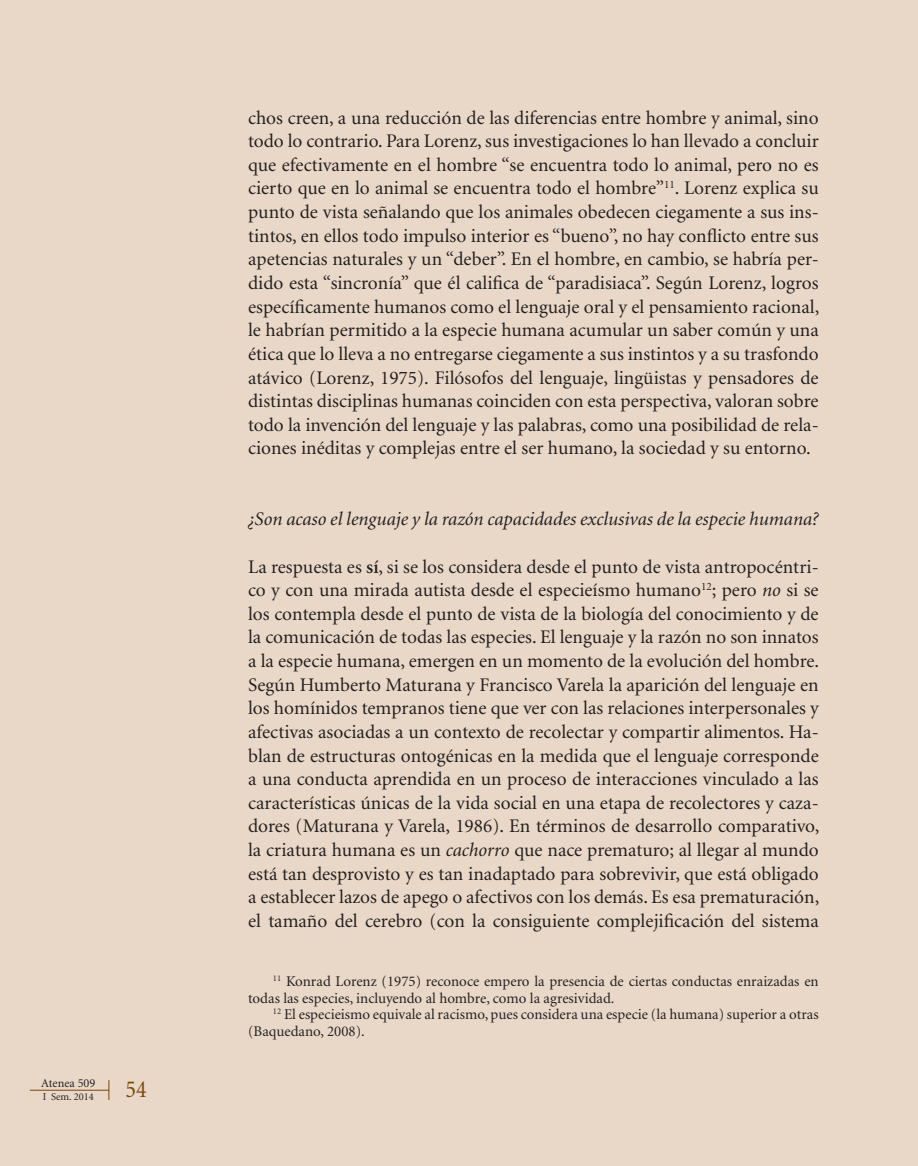
<style>
.page{position:relative;width:918px;height:1166px;background:#e9d8c7}
.page>*{position:absolute;margin:0;border:0;box-sizing:border-box;transform-origin:0 0}
.t1{font:24.5px "Minion";color:#7d4704;scale:.9 1}
.Texto_de_cuerpo_1ª_s{font:19.25px/23.6px "Minion";color:#231f20;text-align:justify}
.Texto_de_cuerpo_1ª_s-2{font:italic 19.25px "Minion";color:#231f20}
.Texto_nota_al_final{font:14.88px/16.6px "Minion";color:#231f20}
.t2{font:12.25px "Minion";color:#231f20}
.t3{font:10.5px "Minion";color:#231f20}
.s1{font-weight:600}
.s2{font-style:italic}
</style>
<div class="page">
<hr style="left:30px;top:1090px;width:79px;height:1px;background:#7d4704">
<svg style="left:109px;top:1080px;width:1px;height:20px"></svg>
<p class="t2" style="left:41px;top:1077px;width:56px">Atenea 509</p>
<p class="t3" style="left:43px;top:1091px;width:53px">I Sem. 2014</p>
<p class="t1" style="left:126px;top:1077px;width:25px">54</p>
<p class="Texto_de_cuerpo_1ª_s" style="left:248px;top:106px;width:573px">chos creen, a una reducción de las diferencias entre hombre y animal, sino todo lo contrario. Para Lorenz, sus investigaciones lo han llevado a concluir que efectivamente en el hombre “se encuentra todo lo animal, pero no es cierto que en lo animal se encuentra todo el hombre”<sup>11</sup>. Lorenz explica su punto de vista señalando que los animales obedecen ciegamente a sus ins&shy;tintos, en ellos todo impulso interior es “bueno”, no hay conflicto entre sus apetencias naturales y un “deber”. En el hombre, en cambio, se habría per&shy;dido esta “sincronía” que él califica de “paradisiaca”. Según Lorenz, logros específicamente humanos como el lenguaje oral y el pensamiento racional, le habrían permitido a la especie humana acumular un saber común y una ética que lo lleva a no entregarse ciegamente a sus instintos y a su trasfondo atávico (Lorenz, 1975). Filósofos del lenguaje, lingüistas y pensadores de distintas disciplinas humanas coinciden con esta perspectiva, valoran sobre todo la invención del lenguaje y las palabras, como una posibilidad de rela&shy;ciones inéditas y complejas entre el ser humano, la sociedad y su entorno.</p>
<p class="Texto_de_cuerpo_1ª_s-2" style="left:248px;top:510px;width:572px">¿Son acaso el lenguaje y la razón capacidades exclusivas de la especie humana?</p>
<p class="Texto_de_cuerpo_1ª_s" style="left:248px;top:555px;width:572px">La respuesta es <span class="s1">sí</span>, si se los considera desde el punto de vista antropocéntri&shy;co y con una mirada autista desde el especieísmo humano<sup>12</sup>; pero <span class="s2">no</span> si se los contempla desde el punto de vista de la biología del conocimiento y de la comunicación de todas las especies. El lenguaje y la razón no son innatos a la especie humana, emergen en un momento de la evolución del hombre.<br>Según Humberto Maturana y Francisco Varela la aparición del lenguaje en los homínidos tempranos tiene que ver con las relaciones interpersonales y afectivas asociadas a un contexto de recolectar y compartir alimentos. Ha&shy;blan de estructuras ontogénicas en la medida que el lenguaje corresponde a una conducta aprendida en un proceso de interacciones vinculado a las características únicas de la vida social en una etapa de recolectores y caza&shy;dores (Maturana y Varela, 1986). En términos de desarrollo comparativo, la criatura humana es un <span class="s2">cachorro</span> que nace prematuro; al llegar al mundo está tan desprovisto y es tan inadaptado para sobrevivir, que está obligado a establecer lazos de apego o afectivos con los demás. Es esa prematuración, el tamaño del cerebro (con la consiguiente complejificación del sistema</p>
<p class="Texto_nota_al_final" style="left:248px;top:973px;width:572px;text-indent:25px"><sup>11</sup> Konrad Lorenz (1975) reconoce empero la presencia de ciertas conductas enraizadas en todas las especies, incluyendo al hombre, como la agresividad.</p>
<p class="Texto_nota_al_final" style="left:248px;top:1006px;width:572px;text-indent:25px"><sup>12</sup> El especieismo equivale al racismo, pues considera una especie (la humana) superior a otras (Baquedano, 2008).</p>
</div>
